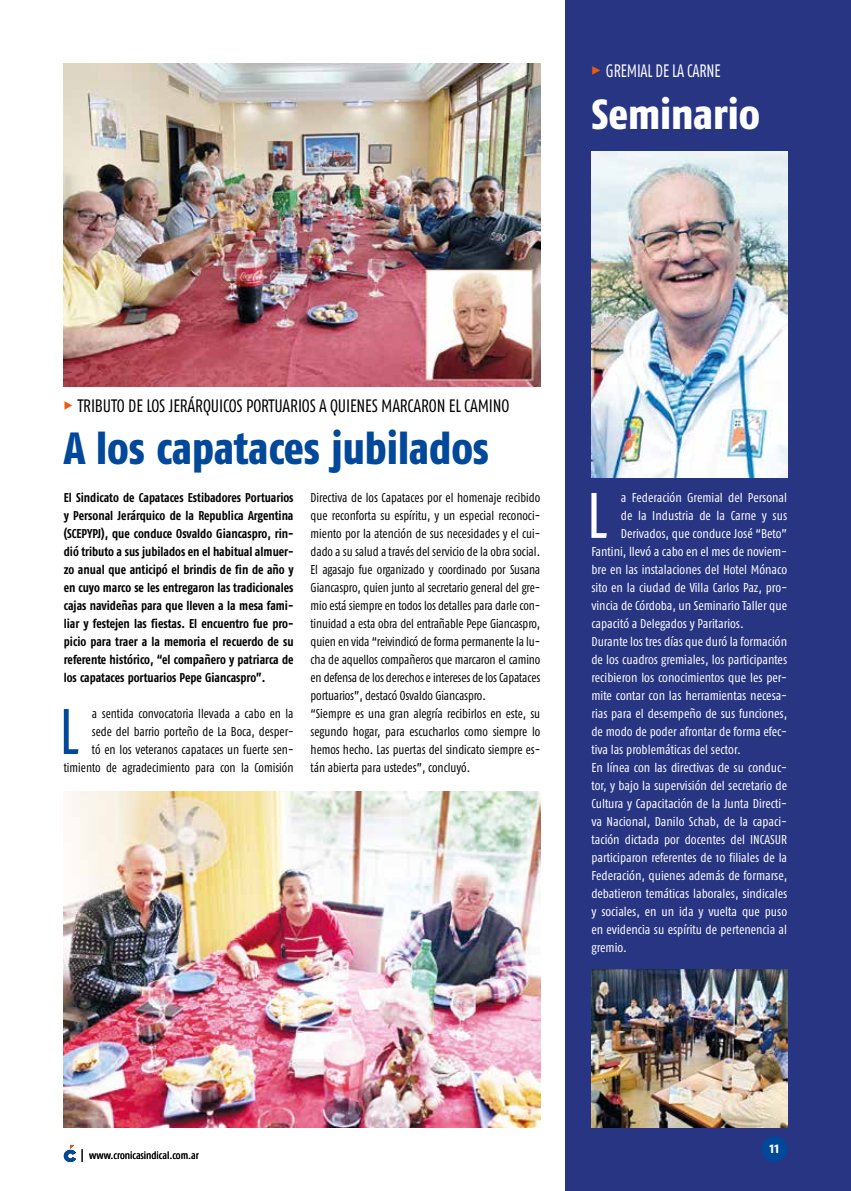
<style>
.page{position:relative;width:851px;height:1191px;background:#fff}
.page>*{position:absolute;margin:0;border:0;box-sizing:border-box;transform-origin:0 0}
.t1{font:64.2px "Fago Co";color:#fff}
.t2{font:64.2px "Fago Co";color:#00489a;scale:.95 1}
.t3{font:800 45px "Fago Co";color:#00489a;scale:.95 1}
.t4{font:800 42px "Fago Co";color:#fff}
.t5{font:18px "Fago Co Lf";letter-spacing:-.01em;color:#000;scale:.94 1}
.t6{font:18px "Fago Co Lf";letter-spacing:-.01em;color:#fff;scale:.86 1}
.t7{font:700 15px "Fago Co";color:#fff}
.t8{font:12.75px "Fago Co";color:#fff}
.t9{font:12.75px/18px "Fago Co";letter-spacing:-.01em;color:#000;text-align:right;scale:.95 1}
.t10{font:700 12.75px/18px "Fago Co";letter-spacing:-.005em;color:#000;text-align:justify;scale:.95 1}
.t11{font:10.5px "Fago Co";color:#000}
.s1{font-family:"Fago Co Extra Bold Caps Exp";color:#ea5b0b}
</style>
<div class="page">
<div style="left:566px;top:0;width:284px;height:1191px;background:#283583"></div>
<div style="left:761px;top:1136px;width:26px;height:26px;background:#00489a;border-radius:50%"></div>
<svg style="left:64px;top:1145px;width:12px;height:17px"></svg>
<svg style="left:82px;top:1149px;width:1px;height:13px"></svg>
<img style="left:591px;top:151px;width:196px;height:326px">
<img style="left:591px;top:969px;width:196px;height:158px">
<img style="left:64px;top:64px;width:476px;height:322px">
<img style="left:64px;top:791px;width:476px;height:336px">
<h3 class="t6" style="left:591px;top:60px;width:152px"><span class="s1">%</span> GREMIAL DE LA CARNE</h3>
<h3 class="t4" style="left:591px;top:89px;width:170px">Seminario</h3>
<h3 class="t5" style="left:64px;top:395px;width:475px"><span class="s1">%</span> TRIBUTO DE LOS JERÁRQUICOS PORTUARIOS A QUIENES MARCARON EL CAMINO</h3>
<h2 class="t3" style="left:64px;top:422px;width:449px">A los capataces jubilados</h2>
<p class="t10" style="left:64px;top:488px;width:243px">El Sindicato de Capataces Estibadores Portuarios y Personal Jerárquico de la Republica Argentina (SCEPYPJ), que conduce Osvaldo Giancaspro, rin&shy;dió tributo a sus jubilados en el habitual almuer&shy;zo anual que anticipó el brindis de fin de año y en cuyo marco se les entregaron las tradicionales cajas navideñas para que lleven a la mesa fami&shy;liar y festejen las fiestas. El encuentro fue pro&shy;picio para traer a la memoria el recuerdo de su referente histórico, “el compañero y patriarca de los capataces portuarios Pepe Giancaspro”.</p>
<h1 class="t2" style="left:59px;top:695px;width:23px">L</h1>
<p class="t9" style="left:310px;top:488px;width:243px;text-align:left">Directiva de los Capataces por el homenaje recibido que reconforta su espíritu, y un especial reconoci&shy;miento por la atención de sus necesidades y el cui&shy;dado a su salud a través del servicio de la obra social.<br>El agasajo fue organizado y coordinado por Susana Giancaspro, quien junto al secretario general del gre&shy;mio está siempre en todos los detalles para darle con&shy;tinuidad a esta obra del entrañable Pepe Giancaspro, quien en vida “reivindicó de forma permanente la lu&shy;cha de aquellos compañeros que marcaron el camino en defensa de los derechos e intereses de los Capataces portuarios”, destacó Osvaldo Giancaspro.<br>“Siempre es una gran alegría recibirlos en este, su segundo hogar, para escucharlos como siempre lo hemos hecho. Las puertas del sindicato siempre es&shy;tán abierta para ustedes”, concluyó.</p>
<p class="t9" style="left:64px;top:704px;width:243px">a sentida convocatoria llevada a cabo en la<br>sede del barrio porteño de La Boca, desper-<br>tó en los veteranos capataces un fuerte sen&shy;timiento de agradecimiento para con la Comisión</p>
<h1 class="t1" style="left:586px;top:479px;width:23px">L</h1>
<p class="t8" style="left:621px;top:490px;width:168px">a Federación Gremial del Personal</p>
<p class="t8" style="left:621px;top:508px;width:168px">de la Industria de la Carne y sus</p>
<p class="t8" style="left:621px;top:526px;width:168px">Derivados, que conduce José “Beto”</p>
<p class="t8" style="left:591px;top:544px;width:197px">Fantini, llevó a cabo en el mes de noviem-</p>
<p class="t8" style="left:591px;top:562px;width:197px">bre en las instalaciones del Hotel Mónaco</p>
<p class="t8" style="left:591px;top:580px;width:197px">sito en la ciudad de Villa Carlos Paz, pro-</p>
<p class="t8" style="left:591px;top:598px;width:197px">vincia de Córdoba, un Seminario Taller que</p>
<p class="t8" style="left:591px;top:616px;width:154px">capacitó a Delegados y Paritarios.</p>
<p class="t8" style="left:591px;top:634px;width:197px">Durante los tres días que duró la formación</p>
<p class="t8" style="left:591px;top:652px;width:197px">de los cuadros gremiales, los participantes</p>
<p class="t8" style="left:591px;top:670px;width:197px">recibieron los conocimientos que les per-</p>
<p class="t8" style="left:591px;top:688px;width:197px">mite contar con las herramientas necesa-</p>
<p class="t8" style="left:591px;top:706px;width:197px">rias para el desempeño de sus funciones,</p>
<p class="t8" style="left:591px;top:724px;width:197px">de modo de poder afrontar de forma efec-</p>
<p class="t8" style="left:591px;top:742px;width:151px">tiva las problemáticas del sector.</p>
<p class="t8" style="left:591px;top:760px;width:197px">En línea con las directivas de su conduc-</p>
<p class="t8" style="left:591px;top:778px;width:197px">tor, y bajo la supervisión del secretario de</p>
<p class="t8" style="left:591px;top:796px;width:197px">Cultura y Capacitación de la Junta Directi-</p>
<p class="t8" style="left:591px;top:814px;width:197px">va Nacional, Danilo Schab, de la capaci-</p>
<p class="t8" style="left:591px;top:832px;width:197px">tación dictada por docentes del INCASUR</p>
<p class="t8" style="left:591px;top:850px;width:197px">participaron referentes de 10 filiales de la</p>
<p class="t8" style="left:591px;top:868px;width:197px">Federación, quienes además de formarse,</p>
<p class="t8" style="left:591px;top:886px;width:197px">debatieron temáticas laborales, sindicales</p>
<p class="t8" style="left:591px;top:904px;width:197px">y sociales, en un ida y vuelta que puso</p>
<p class="t8" style="left:591px;top:922px;width:197px">en evidencia su espíritu de pertenencia al</p>
<p class="t8" style="left:591px;top:940px;width:37px">gremio.</p>
<p class="t11" style="left:89px;top:1149px;width:111px">www.cronicasindical.com.ar</p>
<p class="t7" style="left:769px;top:1138px;width:11px">11</p>
</div>
